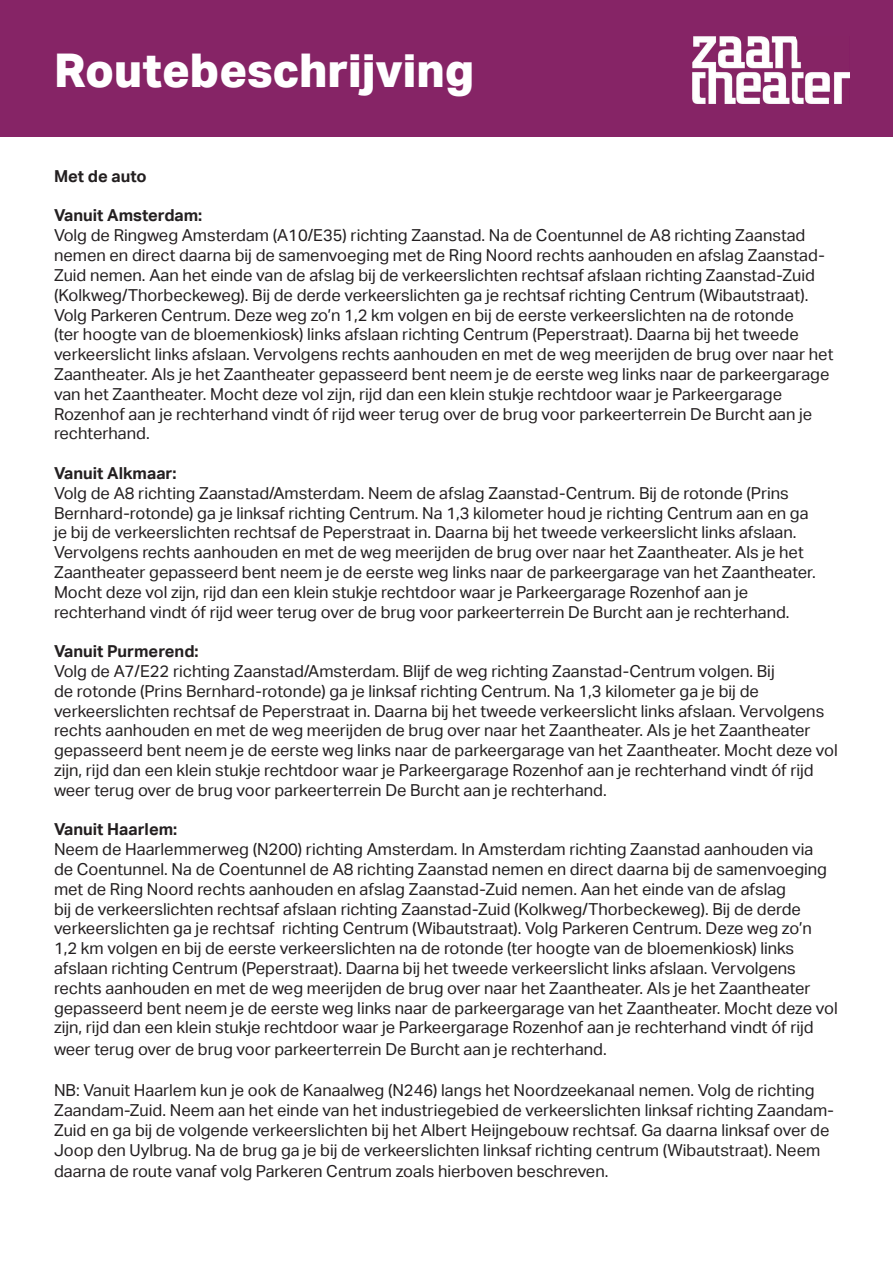
<style>
.page{position:relative;width:893px;height:1263px;background:#fff}
.page>*{position:absolute;margin:0;border:0;box-sizing:border-box;transform-origin:0 0}
.t1{font:800 46.5px "Aktiv Grotesk";color:#fff}
.t2{font:16.5px/19.8px "Aktiv Grotesk";color:#231f20}
.t3{font:700 16.5px "Aktiv Grotesk";color:#231f20}
</style>
<div class="page">
<div style="left:0;top:0;width:893px;height:136px;background:#862466"></div>
<img style="left:692px;top:36px;width:157px;height:68px">
<h1 class="t1" style="left:54px;top:44px;width:422px">Routebeschrijving</h1>
<p class="t3" style="left:54px;top:167px;width:94px">Met de auto</p>
<p class="t3" style="left:54px;top:206px;width:150px">Vanuit Amsterdam:</p>
<p class="t2" style="left:54px;top:226px;width:781px">Volg de Ringweg Amsterdam (A10/E35) richting Zaanstad. Na de Coentunnel de A8 richting Zaanstad nemen en direct daarna bij de samenvoeging met de Ring Noord rechts aanhouden en afslag Zaanstad-Zuid nemen. Aan het einde van de afslag bij de verkeerslichten rechtsaf afslaan richting Zaanstad-Zuid (Kolkweg/Thorbeckeweg). Bij de derde verkeerslichten ga je rechtsaf richting Centrum (Wibautstraat).<br>Volg Parkeren Centrum. Deze weg zo’n 1,2 km volgen en bij de eerste verkeerslichten na de rotonde<br>(ter hoogte van de bloemenkiosk) links afslaan richting Centrum (Peperstraat). Daarna bij het tweede verkeerslicht links afslaan. Vervolgens rechts aanhouden en met de weg meerijden de brug over naar het Zaantheater. Als je het Zaantheater gepasseerd bent neem je de eerste weg links naar de parkeergarage van het Zaantheater. Mocht deze vol zijn, rijd dan een klein stukje rechtdoor waar je Parkeergarage Rozenhof aan je rechterhand vindt óf rijd weer terug over de brug voor parkeerterrein De Burcht aan je rechterhand.</p>
<p class="t3" style="left:54px;top:464px;width:124px">Vanuit Alkmaar:</p>
<p class="t2" style="left:54px;top:483px;width:763px">Volg de A8 richting Zaanstad/Amsterdam. Neem de afslag Zaanstad-Centrum. Bij de rotonde (Prins Bernhard-rotonde) ga je linksaf richting Centrum. Na 1,3 kilometer houd je richting Centrum aan en ga je bij de verkeerslichten rechtsaf de Peperstraat in. Daarna bij het tweede verkeerslicht links afslaan.<br>Vervolgens rechts aanhouden en met de weg meerijden de brug over naar het Zaantheater. Als je het Zaantheater gepasseerd bent neem je de eerste weg links naar de parkeergarage van het Zaantheater.<br>Mocht deze vol zijn, rijd dan een klein stukje rechtdoor waar je Parkeergarage Rozenhof aan je rechterhand vindt óf rijd weer terug over de brug voor parkeerterrein De Burcht aan je rechterhand.</p>
<p class="t3" style="left:54px;top:642px;width:146px">Vanuit Purmerend:</p>
<p class="t2" style="left:54px;top:661px;width:785px">Volg de A7/E22 richting Zaanstad/Amsterdam. Blijf de weg richting Zaanstad-Centrum volgen. Bij<br>de rotonde (Prins Bernhard-rotonde) ga je linksaf richting Centrum. Na 1,3 kilometer ga je bij de verkeerslichten rechtsaf de Peperstraat in. Daarna bij het tweede verkeerslicht links afslaan. Vervolgens rechts aanhouden en met de weg meerijden de brug over naar het Zaantheater. Als je het Zaantheater gepasseerd bent neem je de eerste weg links naar de parkeergarage van het Zaantheater. Mocht deze vol zijn, rijd dan een klein stukje rechtdoor waar je Parkeergarage Rozenhof aan je rechterhand vindt óf rijd weer terug over de brug voor parkeerterrein De Burcht aan je rechterhand.</p>
<p class="t3" style="left:54px;top:820px;width:125px">Vanuit Haarlem:</p>
<p class="t2" style="left:54px;top:839px;width:785px">Neem de Haarlemmerweg (N200) richting Amsterdam. In Amsterdam richting Zaanstad aanhouden via<br>de Coentunnel. Na de Coentunnel de A8 richting Zaanstad nemen en direct daarna bij de samenvoeging met de Ring Noord rechts aanhouden en afslag Zaanstad-Zuid nemen. Aan het einde van de afslag<br>bij de verkeerslichten rechtsaf afslaan richting Zaanstad-Zuid (Kolkweg/Thorbeckeweg). Bij de derde verkeerslichten ga je rechtsaf richting Centrum (Wibautstraat). Volg Parkeren Centrum. Deze weg zo’n 1,2 km volgen en bij de eerste verkeerslichten na de rotonde (ter hoogte van de bloemenkiosk) links afslaan richting Centrum (Peperstraat). Daarna bij het tweede verkeerslicht links afslaan. Vervolgens rechts aanhouden en met de weg meerijden de brug over naar het Zaantheater. Als je het Zaantheater gepasseerd bent neem je de eerste weg links naar de parkeergarage van het Zaantheater. Mocht deze vol zijn, rijd dan een klein stukje rechtdoor waar je Parkeergarage Rozenhof aan je rechterhand vindt óf rijd</p>
<p class="t2" style="left:54px;top:1039px;width:554px">weer terug over de brug voor parkeerterrein De Burcht aan je rechterhand.</p>
<p class="t2" style="left:54px;top:1081px;width:781px">NB: Vanuit Haarlem kun je ook de Kanaalweg (N246) langs het Noordzeekanaal nemen. Volg de richting Zaandam-Zuid. Neem aan het einde van het industriegebied de verkeerslichten linksaf richting Zaandam-Zuid en ga bij de volgende verkeerslichten bij het Albert Heijngebouw rechtsaf. Ga daarna linksaf over de Joop den Uylbrug. Na de brug ga je bij de verkeerslichten linksaf richting centrum (Wibautstraat). Neem</p>
<p class="t2" style="left:54px;top:1162px;width:556px">daarna de route vanaf volg Parkeren Centrum zoals hierboven beschreven.</p>
</div>
